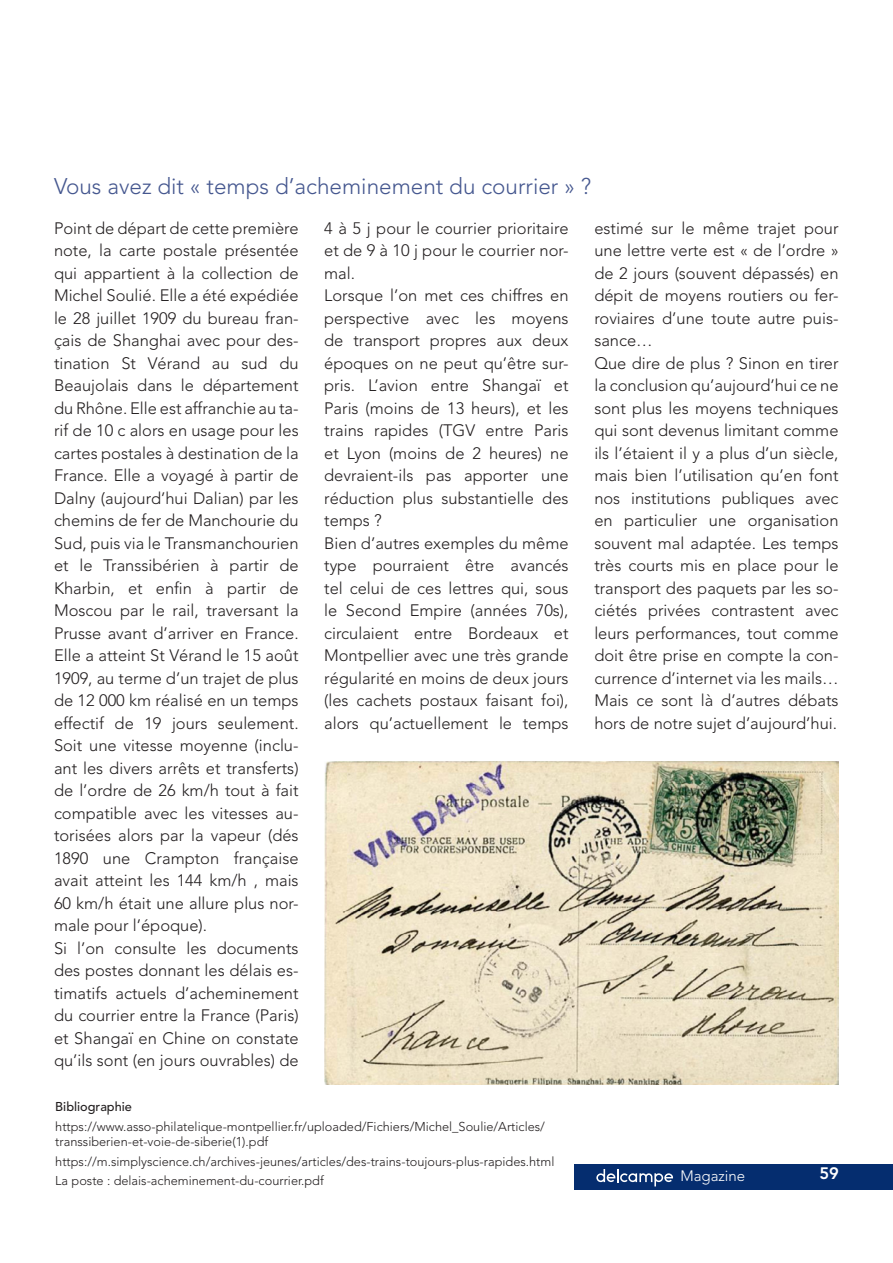
<style>
.page{position:relative;width:893px;height:1263px;background:#fff}
.page>*{position:absolute;margin:0;border:0;box-sizing:border-box;transform-origin:0 0}
.Chapeau{font:300 22.5px "Avenir";color:#45578f}
.Texte-sans_debordeme{font:300 16.5px/22.5px "Avenir";color:#231f20;text-align:justify}
.t1{font:800 16.5px "Avenir";color:#fff}
.t2{font:300 15px "Avenir";color:#fff}
.Légende_Gch{font:300 12.75px/15.3px "Avenir";color:#231f20}
.Légende_Gch-2{font:500 12.75px "Avenir";color:#231f20}
</style>
<div class="page">
<div style="left:574px;top:1164px;width:319px;height:25px;background:#052d6f"></div>
<svg style="left:596px;top:1169px;width:77px;height:17px"></svg>
<img style="left:324px;top:761px;width:515px;height:323px">
<p class="Chapeau" style="left:54px;top:173px;width:539px">Vous avez dit « temps d’acheminement du courrier » ?</p>
<p class="Texte-sans_debordeme" style="left:54px;top:217px;width:246px">Point de départ de cette première note, la carte postale présentée qui appartient à la collection de Michel Soulié. Elle a été expédiée le 28 juillet 1909 du bureau fran&shy;çais de Shanghai avec pour des&shy;tination St Vérand au sud du Beaujolais dans le département du Rhône. Elle est affranchie au ta&shy;rif de 10 c alors en usage pour les cartes postales à destination de la France. Elle a voyagé à partir de Dalny (aujourd’hui Dalian) par les chemins de fer de Manchourie du Sud, puis via le Transmanchourien et le Transsibérien à partir de Kharbin, et enfin à partir de Moscou par le rail, traversant la Prusse avant d’arriver en France.<br>Elle a atteint St Vérand le 15 août 1909, au terme d’un trajet de plus de 12 000 km réalisé en un temps effectif de 19 jours seulement.<br>Soit une vitesse moyenne (inclu&shy;ant les divers arrêts et transferts) de l’ordre de 26 km/h tout à fait compatible avec les vitesses au&shy;torisées alors par la vapeur (dés 1890 une Crampton française avait atteint les 144 km/h , mais 60 km/h était une allure plus nor&shy;male pour l’époque).</p>
<p class="Texte-sans_debordeme" style="left:54px;top:937px;width:246px">Si l’on consulte les documents des postes donnant les délais es&shy;timatifs actuels d’acheminement du courrier entre la France (Paris) et Shangaï en Chine on constate qu’ils sont (en jours ouvrables) de</p>
<p class="Texte-sans_debordeme" style="left:324px;top:217px;width:246px">4 à 5 j pour le courrier prioritaire et de 9 à 10 j pour le courrier nor&shy;mal.</p>
<p class="Texte-sans_debordeme" style="left:324px;top:284px;width:246px">Lorsque l’on met ces chiffres en perspective avec les moyens de transport propres aux deux époques on ne peut qu’être sur&shy;pris. L’avion entre Shangaï et Paris (moins de 13 heurs), et les trains rapides (TGV entre Paris et Lyon (moins de 2 heures) ne devraient-ils pas apporter une réduction plus substantielle des temps ?</p>
<p class="Texte-sans_debordeme" style="left:324px;top:532px;width:246px">Bien d’autres exemples du même type pourraient être avancés tel celui de ces lettres qui, sous le Second Empire (années 70s), circulaient entre Bordeaux et Montpellier avec une très grande régularité en moins de deux jours (les cachets postaux faisant foi), alors qu’actuellement le temps</p>
<p class="Texte-sans_debordeme" style="left:594px;top:217px;width:246px">estimé sur le même trajet pour une lettre verte est « de l’ordre » de 2 jours (souvent dépassés) en dépit de moyens routiers ou fer&shy;roviaires d’une toute autre puis&shy;sance…</p>
<p class="Texte-sans_debordeme" style="left:594px;top:352px;width:246px">Que dire de plus ? Sinon en tirer la conclusion qu’aujourd’hui ce ne sont plus les moyens techniques qui sont devenus limitant comme ils l’étaient il y a plus d’un siècle, mais bien l’utilisation qu’en font nos institutions publiques avec en particulier une organisation souvent mal adaptée. Les temps très courts mis en place pour le transport des paquets par les so&shy;ciétés privées contrastent avec leurs performances, tout comme doit être prise en compte la con&shy;currence d’internet via les mails… Mais ce sont là d’autres débats hors de notre sujet d’aujourd’hui.</p>
<p class="Légende_Gch-2" style="left:55px;top:1099px;width:78px">Bibliographie</p>
<p class="Légende_Gch" style="left:55px;top:1119px;width:491px">https://www.asso-philatelique-montpellier.fr/uploaded/Fichiers/Michel_Soulie/Articles/ transsiberien-et-voie-de-siberie(1).pdf</p>
<p class="Légende_Gch" style="left:55px;top:1153px;width:501px">https://m.simplyscience.ch/archives-jeunes/articles/des-trains-toujours-plus-rapides.html</p>
<p class="Légende_Gch" style="left:55px;top:1173px;width:270px">La poste : delais-acheminement-du-courrier.pdf</p>
<p class="t2" style="left:680px;top:1167px;width:66px">Magazine</p>
<p class="t1" style="left:819px;top:1164px;width:21px">59</p>
</div>
